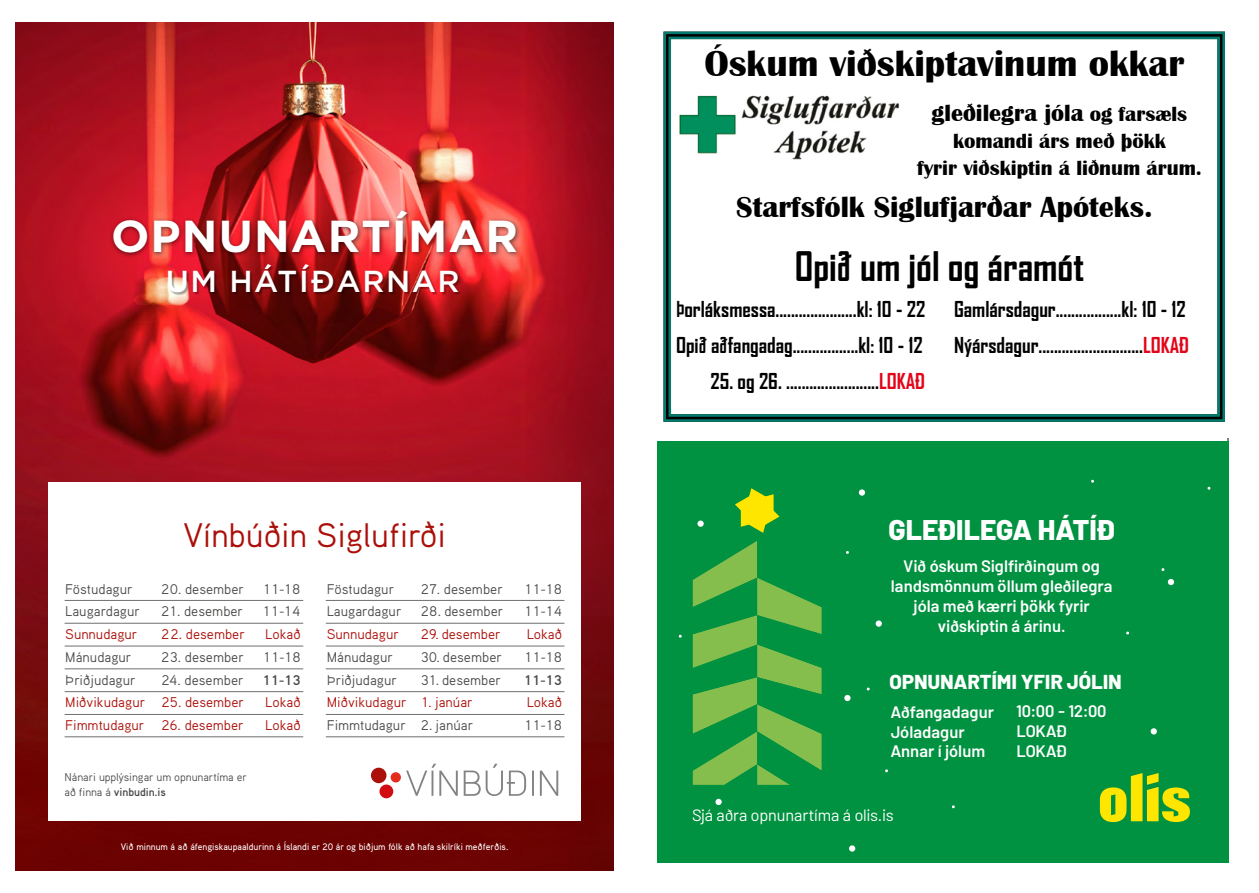
<style>
.page{position:relative;width:1259px;height:893px;background:#fff}
.page>*{position:absolute;margin:0;border:0;box-sizing:border-box;transform-origin:0 0}
.t1{font:700 44.7px "Gotham HTF";letter-spacing:.025em;color:#fff}
.t2{font:700 39px "Agency FB";color:#000}
.t3{font:700 37.5px "Britannic";color:#000}
.t4{font:34.05px "Aaux Pro OT";letter-spacing:-.005em;color:#ab0f09}
.t5{font:500 30.3px "Gotham HTF";letter-spacing:.05em;color:#fff}
.t6{font:700 30px "Britannic";color:#000}
.t7{font:800 28.5px "Barlow";letter-spacing:-.01em;color:#fff}
.t8{font:700 24px "Britannic";color:#000}
.t9{font:700 21px/36px "Agency FB";color:#000}
.t10{font:700 21px/27px "Britannic";color:#000;text-align:center}
.t11{font:800 20.25px "Barlow";letter-spacing:-.005em;color:#fff}
.t12{font:600 16.65px/20px "Barlow";color:#fff}
.t13{font:16.35px "Barlow";letter-spacing:-.005em;color:#fff}
.t14{font:14.1px "Aaux Pro Tabular ROT";color:#4a4a49}
.t15{font:14.1px "Aaux Pro Tabular ROT";color:#ab0f09}
.t16{font:700 14.1px "Aaux Pro Tabular BOT";color:#4a4a49}
.t17{font:11.4px/14.2px "Aaux Pro OT";letter-spacing:-.005em;color:#4a4a49}
.t18{font:500 9.45px "Aaux Pro OT";color:#fff}
.s1{font-weight:700}
.s2{font-size:21px}
.s3{color:#e3051a}
</style>
<div class="page">
<img style="left:16px;top:22px;width:597px;height:848px">
<div style="left:110px;top:207px;width:412px;height:51px;background:#000;opacity:.55"></div>
<div style="left:169px;top:265px;width:292px;height:31px;background:#000;opacity:.35"></div>
<div style="left:48px;top:482px;width:533px;height:338px;background:#fff"></div>
<div style="left:391px;top:772px;width:10px;height:10px;background:#e52a1e;border-radius:50%"></div>
<div style="left:371px;top:768px;width:15px;height:15px;background:#ab0f09;border-radius:50%"></div>
<div style="left:379px;top:784px;width:14px;height:14px;background:#d20a11;border-radius:50%"></div>
<svg style="left:406px;top:764px;width:152px;height:32px"></svg>
<hr style="left:65px;top:646px;width:238px;height:1px;background:#706f6f">
<hr style="left:65px;top:669px;width:238px;height:1px;background:#706f6f">
<hr style="left:65px;top:691px;width:238px;height:1px;background:#706f6f">
<hr style="left:65px;top:714px;width:238px;height:1px;background:#706f6f">
<hr style="left:65px;top:736px;width:238px;height:1px;background:#706f6f">
<hr style="left:326px;top:736px;width:238px;height:1px;background:#706f6f">
<hr style="left:65px;top:600px;width:238px;height:1px;background:#706f6f">
<hr style="left:65px;top:623px;width:238px;height:1px;background:#706f6f">
<hr style="left:326px;top:646px;width:238px;height:1px;background:#706f6f">
<hr style="left:326px;top:669px;width:238px;height:1px;background:#706f6f">
<hr style="left:326px;top:691px;width:238px;height:1px;background:#706f6f">
<hr style="left:326px;top:714px;width:238px;height:1px;background:#706f6f">
<hr style="left:326px;top:600px;width:238px;height:1px;background:#706f6f">
<hr style="left:326px;top:623px;width:238px;height:1px;background:#706f6f">
<svg style="left:663px;top:31px;width:562px;height:391px"></svg>
<div style="left:668px;top:37px;width:552px;height:380px;border:2px solid #007b6e"></div>
<img style="left:676px;top:86px;width:229px;height:78px">
<div style="left:657px;top:441px;width:571px;height:421px;background:#009240"></div>
<svg style="left:693px;top:541px;width:128px;height:244px"></svg>
<svg style="left:735px;top:488px;width:44px;height:45px"></svg>
<svg style="left:1100px;top:773px;width:90px;height:49px"></svg>
<svg style="left:866px;top:687px;width:4px;height:4px"></svg>
<div style="left:1150px;top:728px;width:7px;height:6px;background:#fff;border-radius:50%"></div>
<svg style="left:844px;top:695px;width:6px;height:6px"></svg>
<div style="left:1167px;top:579px;width:7px;height:6px;background:#fff;border-radius:50%"></div>
<div style="left:859px;top:489px;width:6px;height:7px;background:#fff;border-radius:50%"></div>
<svg style="left:697px;top:520px;width:7px;height:7px"></svg>
<div style="left:875px;top:620px;width:7px;height:7px;background:#fff;border-radius:50%"></div>
<div style="left:849px;top:845px;width:6px;height:7px;background:#fff;border-radius:50%"></div>
<div style="left:715px;top:799px;width:7px;height:6px;background:#fff;border-radius:50%"></div>
<svg style="left:1126px;top:631px;width:3px;height:4px"></svg>
<h1 class="t1" style="left:111px;top:210px;width:408px">OPNUNARTÍMAR</h1>
<h3 class="t5" style="left:166px;top:264px;width:295px">UM HÁTÍÐARNAR</h3>
<h3 class="t4" style="left:183px;top:514px;width:264px">Vínbúðin Siglufirði</h3>
<p class="t14" style="left:65px;top:580px;width:69px">Föstudagur</p>
<p class="t14" style="left:161px;top:580px;width:84px">20. desember</p>
<p class="t14" style="left:263px;top:580px;width:39px">11-18</p>
<p class="t14" style="left:65px;top:602px;width:76px">Laugardagur</p>
<p class="t14" style="left:161px;top:602px;width:83px">21. desember</p>
<p class="t14" style="left:262px;top:602px;width:40px">11-14</p>
<p class="t15" style="left:65px;top:625px;width:74px">Sunnudagur</p>
<p class="t15" style="left:161px;top:625px;width:85px">22. desember</p>
<p class="t15" style="left:265px;top:625px;width:37px">Lokað</p>
<p class="t14" style="left:65px;top:648px;width:68px">Mánudagur</p>
<p class="t14" style="left:161px;top:648px;width:84px">23. desember</p>
<p class="t14" style="left:263px;top:648px;width:39px">11-18</p>
<p class="t14" style="left:65px;top:671px;width:72px">Þriðjudagur</p>
<p class="t14" style="left:161px;top:671px;width:84px">24. desember</p>
<p class="t16" style="left:262px;top:671px;width:40px">11-13</p>
<p class="t15" style="left:65px;top:693px;width:180px">Miðvikudagur 25. desember</p>
<p class="t15" style="left:265px;top:693px;width:37px">Lokað</p>
<p class="t15" style="left:65px;top:716px;width:180px">Fimmtudagur 26. desember</p>
<p class="t15" style="left:265px;top:716px;width:37px">Lokað</p>
<p class="t17" style="left:65px;top:770px;width:184px">Nánari upplýsingar um opnunartíma er að finna á <span class="s1">vinbudin.is</span></p>
<p class="t14" style="left:327px;top:580px;width:69px">Föstudagur</p>
<p class="t14" style="left:421px;top:580px;width:84px">27. desember</p>
<p class="t14" style="left:524px;top:580px;width:39px">11-18</p>
<p class="t14" style="left:327px;top:602px;width:76px">Laugardagur</p>
<p class="t14" style="left:421px;top:602px;width:84px">28. desember</p>
<p class="t14" style="left:524px;top:602px;width:40px">11-14</p>
<p class="t15" style="left:327px;top:625px;width:74px">Sunnudagur</p>
<p class="t15" style="left:421px;top:625px;width:81px">29. desember</p>
<p class="t15" style="left:527px;top:625px;width:37px">Lokað</p>
<p class="t14" style="left:327px;top:648px;width:68px">Mánudagur</p>
<p class="t14" style="left:421px;top:648px;width:83px">30. desember</p>
<p class="t14" style="left:524px;top:648px;width:39px">11-18</p>
<p class="t14" style="left:327px;top:671px;width:72px">Þriðjudagur</p>
<p class="t14" style="left:421px;top:671px;width:82px">31. desember</p>
<p class="t16" style="left:524px;top:671px;width:40px">11-13</p>
<p class="t15" style="left:327px;top:693px;width:148px">Miðvikudagur 1. janúar</p>
<p class="t15" style="left:527px;top:693px;width:37px">Lokað</p>
<p class="t14" style="left:327px;top:716px;width:148px">Fimmtudagur 2. janúar</p>
<p class="t14" style="left:524px;top:716px;width:39px">11-18</p>
<p class="t18" style="left:121px;top:841px;width:389px">Við minnum á að áfengiskaupaaldurinn á Íslandi er 20 ár og biðjum fólk að hafa skilríki meðferðis.</p>
<h3 class="t3" style="left:704px;top:43px;width:481px">Óskum viðskiptavinum okkar</h3>
<h3 class="t8" style="left:931px;top:100px;width:257px">gleðilegra jóla <span class="s2">og farsæls</span></h3>
<h3 class="t10" style="left:917px;top:128px;width:286px">komandi árs með þökk<br>fyrir viðskiptin á liðnum árum.</h3>
<h3 class="t6" style="left:736px;top:190px;width:418px">Starfsfólk Siglufjarðar Apóteks.</h3>
<h2 class="t2" style="left:795px;top:243px;width:291px">Opið um jól og áramót</h2>
<h3 class="t9" style="left:676px;top:290px;width:251px">Þorláksmessa.....................kl: 10 - 22<br>Opið aðfangadag.................kl: 10 - 12</h3>
<h3 class="t9" style="left:710px;top:362px;width:216px">25. og 26. ........................<span class="s3">LOKAÐ</span></h3>
<h3 class="t9" style="left:954px;top:290px;width:237px">Gamlársdagur.................kl: 10 - 12<br>Nýársdagur...........................<span class="s3">LOKAÐ</span></h3>
<h3 class="t7" style="left:888px;top:508px;width:228px">GLEÐILEGA HÁTÍÐ</h3>
<p class="t12" style="left:891px;top:555px;width:223px;text-align:center">Við óskum Siglfirðingum og landsmönnum öllum gleðilegra jóla með kærri þökk fyrir viðskiptin á árinu.</p>
<h3 class="t11" style="left:889px;top:667px;width:234px">OPNUNARTÍMI YFIR JÓLIN</h3>
<p class="t12" style="left:890px;top:700px;width:105px">Aðfangadagur<br>Jóladagur<br>Annar í jólum</p>
<p class="t12" style="left:1016px;top:700px;width:92px">10:00 - 12:00<br>LOKAÐ<br>LOKAÐ</p>
<p class="t13" style="left:692px;top:804px;width:203px">Sjá aðra opnunartíma á olis.is</p>
</div>
